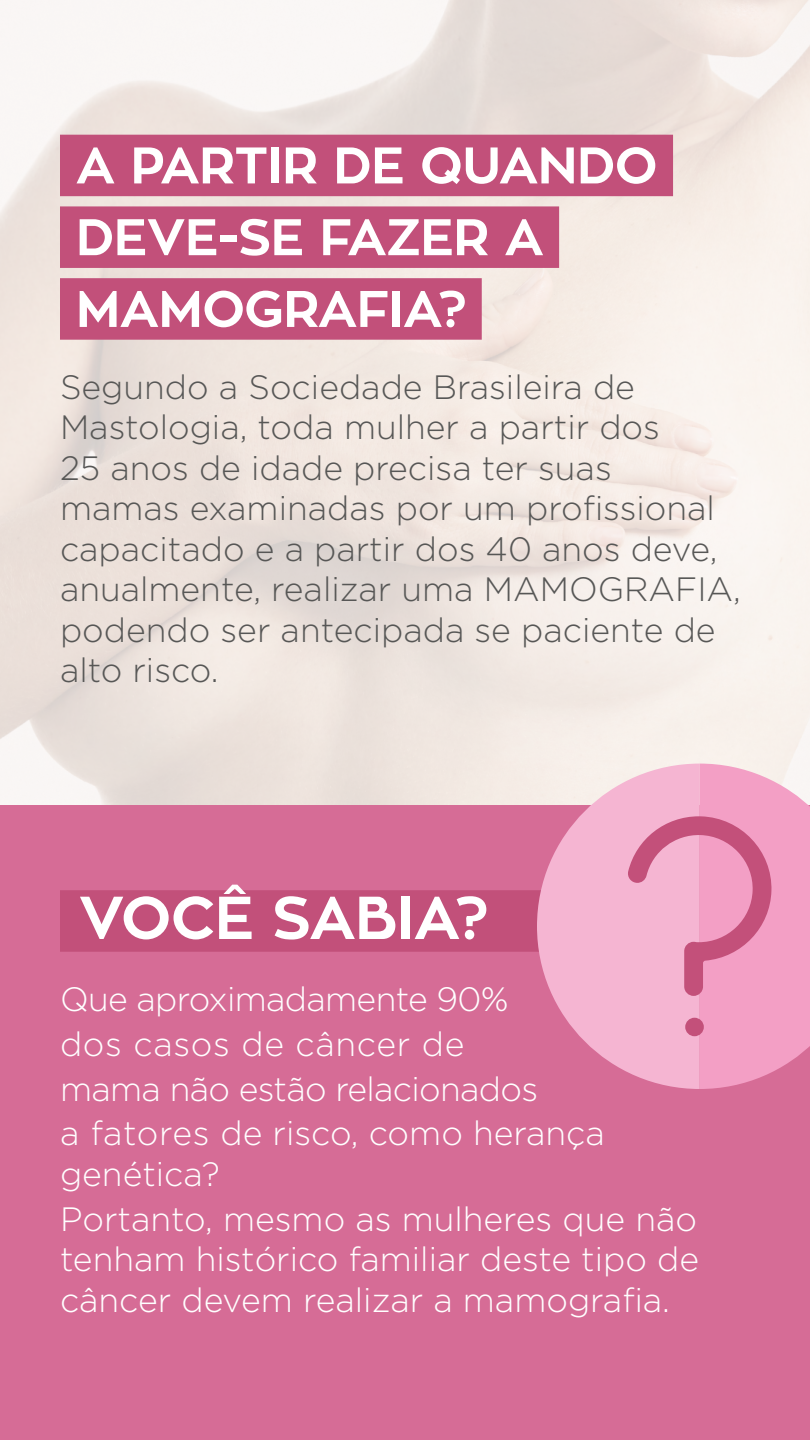
<style>
.page{position:relative;width:810px;height:1440px;background:#fff}
.page>*{position:absolute;margin:0;border:0;box-sizing:border-box;transform-origin:0 0}
.t1{font:700 60px "Zona Pro";letter-spacing:-.01em;color:#fff}
.t2{font:700 51px/71.8px "Zona Pro";letter-spacing:-.01em;color:#fff}
.t3{font:300 33.75px/40.5px "Gotham Pro";color:#575756}
.t4{font:300 33.75px/44.8px "Gotham Pro";color:#fff}
.t5{font:300 33.75px/44.8px "Gotham Pro";letter-spacing:-.02em;color:#fff}
</style>
<div class="page">
<div style="left:0;top:806px;width:810px;height:634px;background:#d66c96"></div>
<div style="left:60px;top:135px;width:613px;height:61px;background:#c2507a"></div>
<div style="left:60px;top:206px;width:499px;height:62px;background:#c2507a"></div>
<div style="left:60px;top:278px;width:422px;height:62px;background:#c2507a"></div>
<div style="left:60px;top:890px;width:521px;height:62px;background:#c2507a"></div>
<svg style="left:537px;top:764px;width:91px;height:308px;fill:#f5b5d2"></svg>
<svg style="left:628px;top:764px;width:182px;height:325px;background:#ed9fc0"></svg>
<div style="left:685px;top:1018px;width:19px;height:18px;background:#c3507a;border-radius:50%"></div>
<h2 class="t2" style="left:76px;top:130px;width:583px">A PARTIR DE QUANDO<br>DEVE-SE FAZER A<br>MAMOGRAFIA?</h2>
<p class="t3" style="left:60px;top:367px;width:683px">Segundo a Sociedade Brasileira de Mastologia, toda mulher a partir dos<br>25 anos de idade precisa ter suas<br>mamas examinadas por um profissional capacitado e a partir dos 40 anos deve, anualmente, realizar uma MAMOGRAFIA, podendo ser antecipada se paciente de alto risco.</p>
<h1 class="t1" style="left:79px;top:879px;width:411px">VOCÊ SABIA?</h1>
<p class="t5" style="left:60px;top:977px;width:546px">Que aproximadamente 90%<br>dos casos de câncer de<br>mama não estão relacionados<br>a fatores de risco, como herança</p>
<p class="t4" style="left:60px;top:1152px;width:638px">genética?<br>Portanto, mesmo as mulheres que não</p>
<p class="t4" style="left:60px;top:1239px;width:641px;line-height:40.5px">tenham histórico familiar deste tipo de câncer devem realizar a mamografia.</p>
</div>
